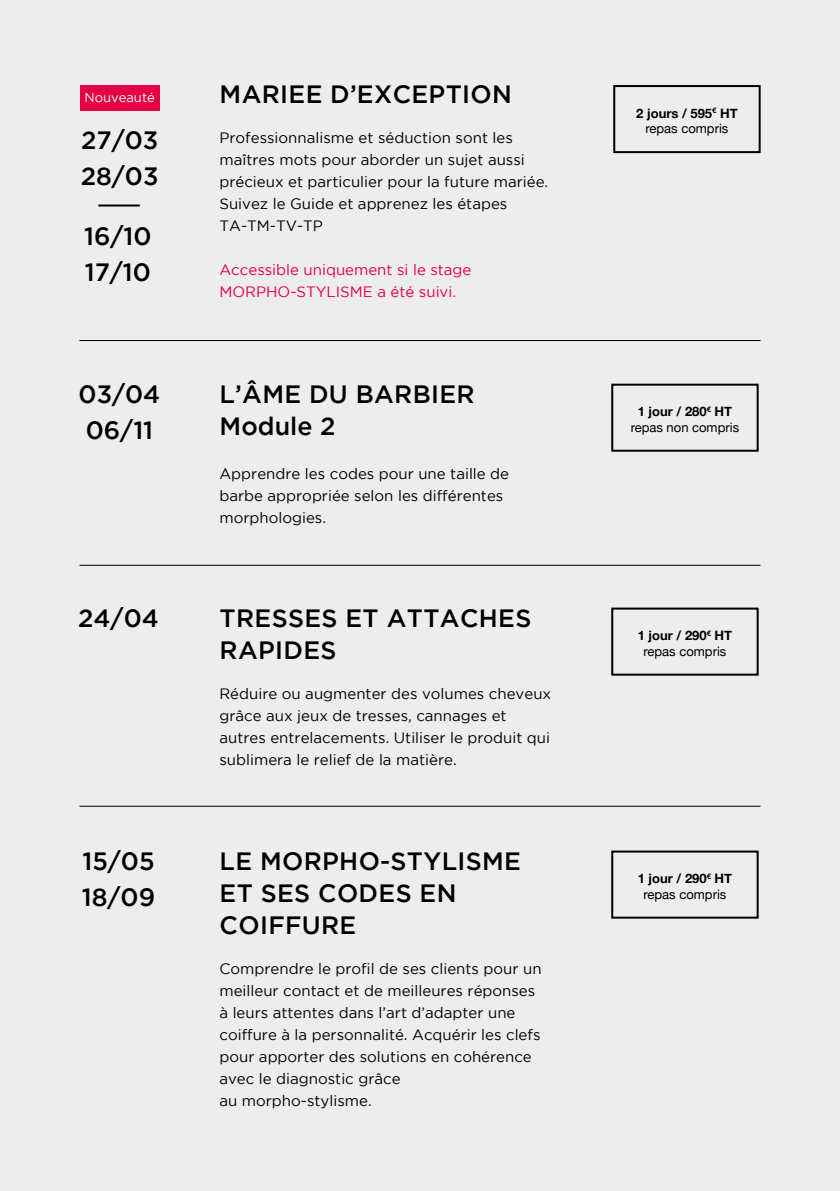
<style>
.page{position:relative;width:840px;height:1191px;background:#fff}
.page>*{position:absolute;margin:0;border:0;box-sizing:border-box;transform-origin:0 0}
.t1{font:500 25px/32px "Gotham";letter-spacing:.015em;color:#000}
.t2{font:15px/22px "Gotham";color:#000}
.t3{font:15px/22px "Gotham";color:#e50045}
.t4{font:13px/15.6px "Helvetica Neue";color:#000;text-align:center}
.t5{font:700 13px/15.6px "Helvetica Neue";color:#000;text-align:center}
.t6{font:13px "Gotham";color:#fff}
.s1{font-weight:400}
.s2{font-weight:700}
</style>
<div class="page">
<div style="left:0;top:0;width:839px;height:1191px;background:#ededed"></div>
<div style="left:611px;top:384px;width:147px;height:68px;border:2px solid #000"></div>
<div style="left:611px;top:607px;width:147px;height:68px;border:2px solid #000"></div>
<div style="left:611px;top:850px;width:147px;height:68px;border:2px solid #000"></div>
<div style="left:613px;top:85px;width:147px;height:68px;border:2px solid #000"></div>
<hr style="left:98px;top:204px;width:42px;height:2px;background:#000">
<hr style="left:79px;top:340px;width:681px;height:1px;background:#000">
<hr style="left:79px;top:565px;width:681px;height:1px;background:#000">
<hr style="left:79px;top:806px;width:681px;height:1px;background:#000">
<div style="left:80px;top:85px;width:79px;height:25px;background:#e50045"></div>
<p class="t6" style="left:84px;top:91px;width:72px">Nouveauté</p>
<h1 class="t1" style="left:81px;top:121px;width:79px;line-height:36px">27/03<br>28/03</h1>
<h1 class="t1" style="left:84px;top:217px;width:69px;line-height:36px">16/10<br>17/10</h1>
<h1 class="t1" style="left:78px;top:375px;width:83px;line-height:36px">03/04<br>06/11</h1>
<h1 class="t1" style="left:78px;top:601px;width:82px">24/04</h1>
<h1 class="t1" style="left:82px;top:842px;width:75px;line-height:36px">15/05<br>18/09</h1>
<h1 class="t1" style="left:219px;top:78px;width:293px">MARIEE D’EXCEPTION</h1>
<p class="t2" style="left:219px;top:127px;width:330px">Professionnalisme et séduction sont les maîtres mots pour aborder un sujet aussi précieux et particulier pour la future mariée.<br>Suivez le Guide et apprenez les étapes TA-TM-TV-TP</p>
<p class="t3" style="left:219px;top:259px;width:253px">Accessible uniquement si le stage<br>MORPHO-STYLISME a été suivi.</p>
<h1 class="t1" style="left:219px;top:377px;width:256px">L’ÂME DU BARBIER<br>Module 2</h1>
<p class="t2" style="left:219px;top:462px;width:291px">Apprendre les codes pour une taille de barbe appropriée selon les différentes morphologies.</p>
<h1 class="t1" style="left:219px;top:601px;width:313px">TRESSES ET ATTACHES<br>RAPIDES</h1>
<p class="t2" style="left:219px;top:682px;width:333px">Réduire ou augmenter des volumes cheveux grâce aux jeux de tresses, cannages et autres entrelacements. Utiliser le produit qui sublimera le relief de la matière.</p>
<h1 class="t1" style="left:219px;top:844px;width:303px">LE MORPHO-STYLISME<br>ET SES CODES EN<br>COIFFURE</h1>
<p class="t2" style="left:219px;top:957px;width:323px">Comprendre le profil de ses clients pour un meilleur contact et de meilleures réponses à leurs attentes dans l’art d’adapter une coiffure à la personnalité. Acquérir les clefs pour apporter des solutions en cohérence avec le diagnostic grâce<br>au morpho-stylisme.</p>
<p class="t5" style="left:636px;top:106px;width:103px">2 jours / 595<sup>€</sup> HT <span class="s1">repas compris</span></p>
<p class="t4" style="left:630px;top:404px;width:110px"><span class="s2">1 jour / 280</span><sup>€</sup> <span class="s2">HT </span>repas non compris</p>
<p class="t4" style="left:637px;top:628px;width:96px"><span class="s2">1 jour / 290</span><sup>€</sup> <span class="s2">HT </span>repas compris</p>
<p class="t4" style="left:637px;top:871px;width:96px"><span class="s2">1 jour / 290</span><sup>€</sup> <span class="s2">HT </span>repas compris</p>
</div>
